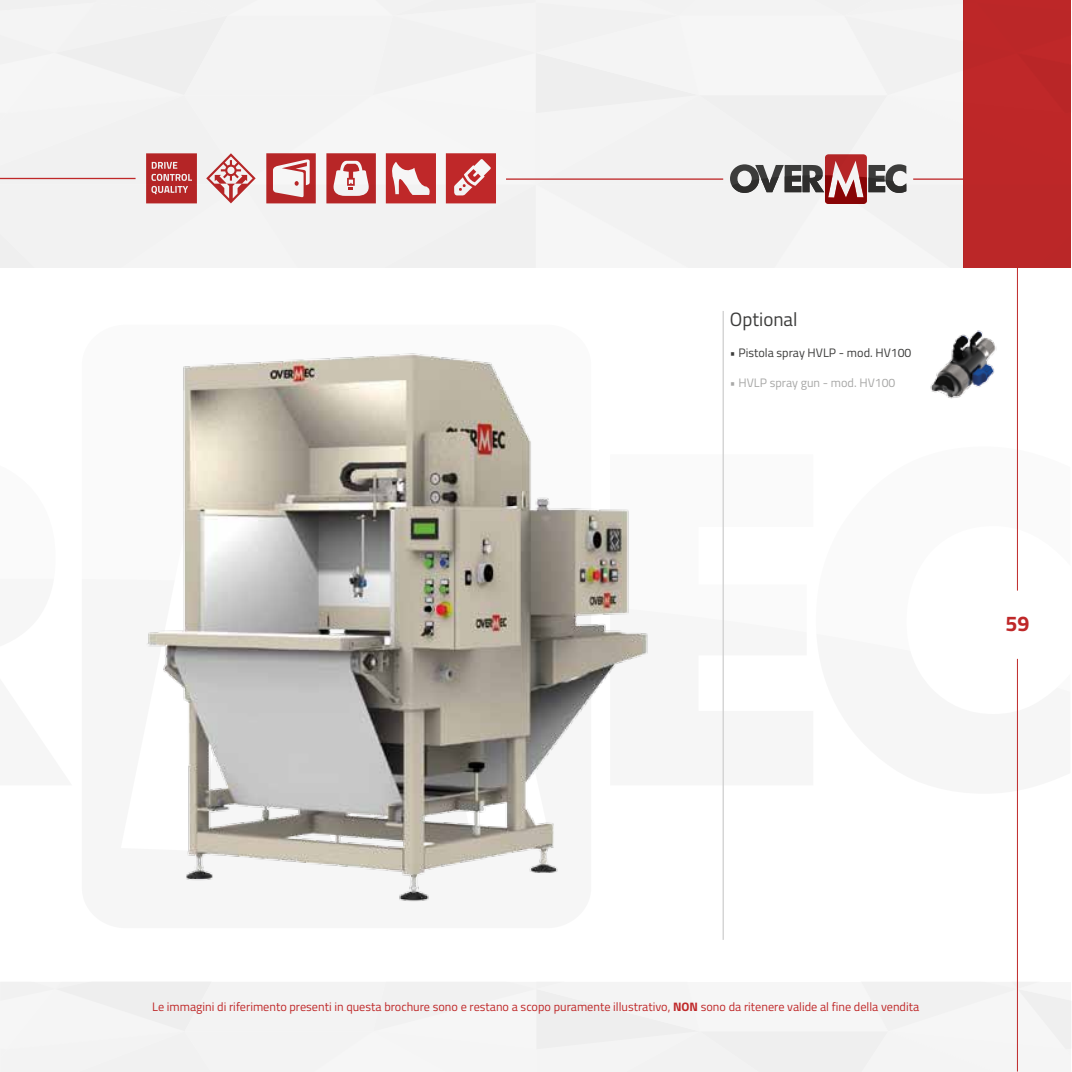
<style>
.page{position:relative;width:1072px;height:1072px;background:#fff}
.page>*{position:absolute;margin:0;border:0;box-sizing:border-box;transform-origin:0 0}
.t1{font:700 21.35px "Titillium";color:#bf2829}
.t2{font:19.25px "Titillium";color:#3c3c3b}
.t3{font:12.25px "Titillium";color:#bf2829}
.t4{font:12.25px "Titillium";color:#3c3c3b}
.t5{font:12.25px "Titillium";color:#a8a8a7}
.s1{font-weight:700}
</style>
<div class="page">
<div style="left:0;top:982px;width:1070px;height:89px;background:#f6f6f6"></div>
<hr style="left:722px;top:311px;width:2px;height:628px;background:#d0d0d0">
<hr style="left:1017px;top:267px;width:1px;height:323px;background:#bf2829">
<hr style="left:1017px;top:659px;width:1px;height:412px;background:#bf2829">
<img style="left:930px;top:330px;width:67px;height:69px">
<svg style="left:0;top:0;width:1071px;height:267px"></svg>
<img style="left:146px;top:353px;width:502px;height:549px">
<h2 class="t2" style="left:730px;top:305px;width:69px">Optional</h2>
<p class="t4" style="left:730px;top:344px;width:183px">• Pistola spray HVLP - mod. HV100</p>
<p class="t5" style="left:730px;top:373px;width:167px">• HVLP spray gun - mod. HV100</p>
<h1 class="t1" style="left:1005px;top:607px;width:25px">59</h1>
<p class="t3" style="left:152px;top:997px;width:768px">Le immagini di riferimento presenti in questa brochure sono e restano a scopo puramente illustrativo, <span class="s1">NON</span> sono da ritenere valide al fine della vendita</p>
</div>
